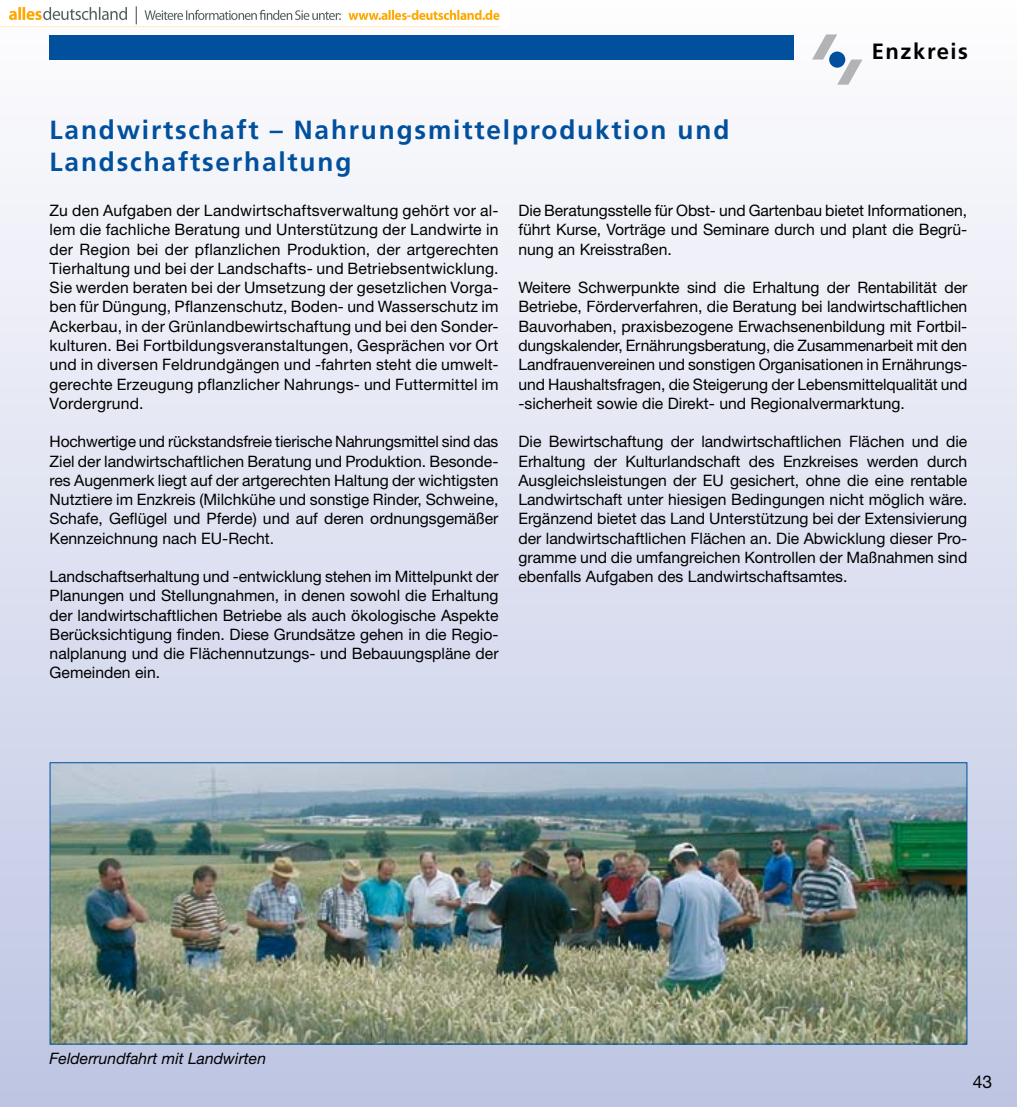
<style>
.page{position:relative;width:1017px;height:1107px;background:#fff}
.page>*{position:absolute;margin:0;border:0;box-sizing:border-box;transform-origin:0 0}
.t1{font:700 26.25px/31.5px "Frutiger LT Std";letter-spacing:.07em;color:#00509e}
.t2{font:700 22.05px "Frutiger";letter-spacing:.07em;color:#000}
.t3{font:17.5px "Helvetica Neue LT Std";color:#000}
.t4{font:15.75px/19.2px "Helvetica Neue LT Std";color:#000;text-align:justify}
.t5{font:italic 15.75px "Helvetica Neue LT Std";color:#000}
</style>
<div class="page">
<div style="left:0;top:0;width:1017px;height:1106px;background:linear-gradient(to bottom,#fff,#b7c1df)"></div>
<div style="left:50px;top:35px;width:744px;height:25px;background:#00509e"></div>
<svg style="left:812px;top:34px;width:50px;height:51px"></svg>
<img style="left:52px;top:764px;width:913px;height:278px">
<img style="left:0;top:0;width:508px;height:27px">
<h1 class="t1" style="left:50px;top:114px;width:681px">Landwirtschaft – Nahrungsmittelproduktion und<br>Landschaftserhaltung</h1>
<h2 class="t2" style="left:872px;top:39px;width:98px">Enzkreis</h2>
<p class="t4" style="left:50px;top:201px;width:450px">Zu den Aufgaben der Landwirtschaftsverwaltung gehört vor al&shy;lem die fachliche Beratung und Unterstützung der Landwirte in der Region bei der pflanzlichen Produktion, der artgerechten Tierhaltung und bei der Landschafts- und Betriebsentwicklung.<br>Sie werden beraten bei der Umsetzung der gesetzlichen Vorga&shy;ben für Düngung, Pflanzenschutz, Boden- und Wasserschutz im Ackerbau, in der Grünlandbewirtschaftung und bei den Sonder&shy;kulturen. Bei Fortbildungsveranstaltungen, Gesprächen vor Ort und in diversen Feldrundgängen und -fahrten steht die umwelt&shy;gerechte Erzeugung pflanzlicher Nahrungs- und Futtermittel im Vordergrund.</p>
<p class="t4" style="left:50px;top:432px;width:450px">Hochwertige und rückstandsfreie tierische Nahrungsmittel sind das Ziel der landwirtschaftlichen Beratung und Produktion. Besonde&shy;res Augenmerk liegt auf der artgerechten Haltung der wichtigsten Nutztiere im Enzkreis (Milchkühe und sonstige Rinder, Schweine, Schafe, Geflügel und Pferde) und auf deren ordnungsgemäßer Kennzeichnung nach EU-Recht.</p>
<p class="t4" style="left:50px;top:566px;width:451px">Landschaftserhaltung und -entwicklung stehen im Mittelpunkt der Planungen und Stellungnahmen, in denen sowohl die Erhaltung der landwirtschaftlichen Betriebe als auch ökologische Aspekte Berücksichtigung finden. Diese Grundsätze gehen in die Regio&shy;nalplanung und die Flächennutzungs- und Bebauungspläne der Gemeinden ein.</p>
<p class="t4" style="left:518px;top:201px;width:450px">Die Beratungsstelle für Obst- und Gartenbau bietet Informationen, führt Kurse, Vorträge und Seminare durch und plant die Begrü&shy;nung an Kreisstraßen.</p>
<p class="t4" style="left:518px;top:278px;width:451px">Weitere Schwerpunkte sind die Erhaltung der Rentabilität der Betriebe, Förderverfahren, die Beratung bei landwirtschaftlichen Bauvorhaben, praxisbezogene Erwachsenenbildung mit Fortbil&shy;dungskalender, Ernährungsberatung, die Zusammenarbeit mit den Landfrauenvereinen und sonstigen Organisationen in Ernährungs&shy;und Haushaltsfragen, die Steigerung der Lebensmittelqualität und -sicherheit sowie die Direkt- und Regionalvermarktung.</p>
<p class="t4" style="left:518px;top:432px;width:450px">Die Bewirtschaftung der landwirtschaftlichen Flächen und die Erhaltung der Kulturlandschaft des Enzkreises werden durch Ausgleichsleistungen der EU gesichert, ohne die eine rentable Landwirtschaft unter hiesigen Bedingungen nicht möglich wäre.<br>Ergänzend bietet das Land Unterstützung bei der Extensivierung der landwirtschaftlichen Flächen an. Die Abwicklung dieser Pro&shy;gramme und die umfangreichen Kontrollen der Maßnahmen sind ebenfalls Aufgaben des Landwirtschaftsamtes.</p>
<p class="t5" style="left:50px;top:1048px;width:218px">Felderrundfahrt mit Landwirten</p>
<p class="t3" style="left:973px;top:1070px;width:21px">43</p>
</div>
